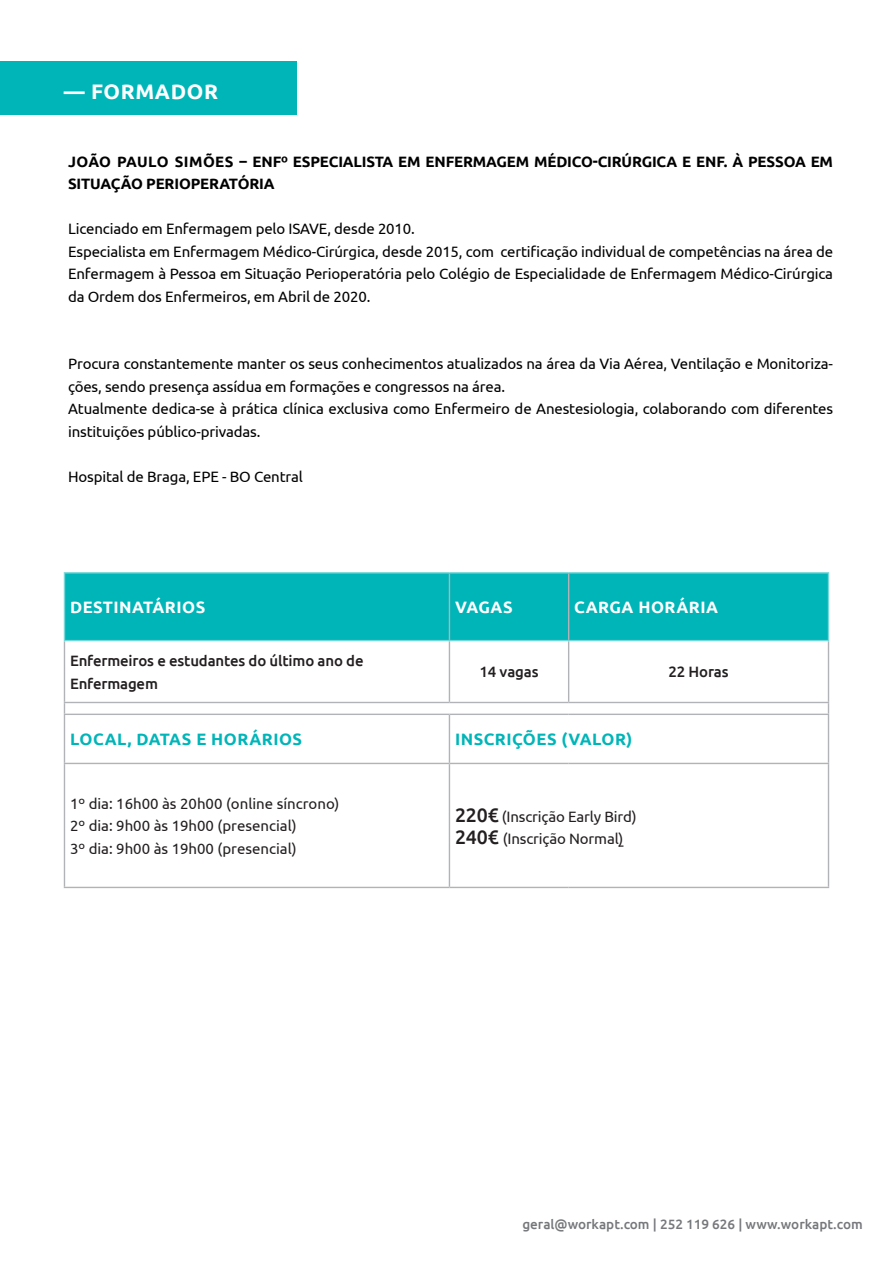
<style>
.page{position:relative;width:893px;height:1263px;background:#fff}
.page>*{position:absolute;margin:0;border:0;box-sizing:border-box;transform-origin:0 0}
.t1{font:700 21px "Ubuntu";color:#fff}
.t2{font:700 16.5px "Ubuntu";letter-spacing:.03em;color:#00b5b8}
.t3{font:700 16.5px "Ubuntu";letter-spacing:.03em;color:#fff}
.t4{font:15px/22.5px "Ubuntu";letter-spacing:-.01em;color:#000}
.t5{font:15px/22.5px "Ubuntu";color:#231f20}
.t6{font:700 15px "Ubuntu";letter-spacing:-.01em;color:#000}
.t7{font:500 15px/22.5px "Ubuntu";letter-spacing:-.01em;color:#231f20}
.t8{font:500 13.5px "Ubuntu";color:#76787b}
.s1{font-weight:500;font-size:19.5px}
</style>
<div class="page">
<div style="left:0;top:62px;width:297px;height:53px;background:#00b5b8"></div>
<div style="left:65px;top:573px;width:763px;height:67px;background:#00b5b8"></div>
<hr style="left:449px;top:573px;width:1px;height:67px;background:#b2b3b7">
<hr style="left:568px;top:573px;width:1px;height:67px;background:#b2b3b7">
<hr style="left:449px;top:641px;width:1px;height:61px;background:#b2b3b7">
<hr style="left:568px;top:641px;width:1px;height:61px;background:#b2b3b7">
<hr style="left:449px;top:715px;width:1px;height:48px;background:#b2b3b7">
<hr style="left:64px;top:763px;width:385px;height:1px;background:#b2b3b7">
<hr style="left:449px;top:763px;width:120px;height:1px;background:#b2b3b7">
<hr style="left:449px;top:764px;width:1px;height:123px;background:#b2b3b7">
<hr style="left:569px;top:763px;width:260px;height:1px;background:#b2b3b7">
<hr style="left:64px;top:641px;width:1px;height:61px;background:#b2b3b7">
<hr style="left:828px;top:641px;width:1px;height:61px;background:#b2b3b7">
<hr style="left:64px;top:715px;width:1px;height:48px;background:#b2b3b7">
<hr style="left:828px;top:715px;width:1px;height:48px;background:#b2b3b7">
<hr style="left:64px;top:764px;width:1px;height:123px;background:#b2b3b7">
<hr style="left:828px;top:764px;width:1px;height:123px;background:#b2b3b7">
<hr style="left:64px;top:887px;width:385px;height:1px;background:#b2b3b7">
<hr style="left:449px;top:887px;width:120px;height:1px;background:#b2b3b7">
<hr style="left:569px;top:887px;width:260px;height:1px;background:#b2b3b7">
<hr style="left:64px;top:702px;width:385px;height:1px;background:#b2b3b7">
<hr style="left:449px;top:702px;width:120px;height:1px;background:#b2b3b7">
<hr style="left:569px;top:702px;width:260px;height:1px;background:#b2b3b7">
<hr style="left:64px;top:714px;width:385px;height:1px;background:#b2b3b7">
<hr style="left:449px;top:714px;width:120px;height:1px;background:#b2b3b7">
<hr style="left:569px;top:714px;width:260px;height:1px;background:#b2b3b7">
<hr style="left:64px;top:572px;width:385px;height:1px;background:#78d8d9">
<hr style="left:64px;top:573px;width:1px;height:67px;background:#78d8d9">
<hr style="left:449px;top:572px;width:120px;height:1px;background:#78d8d9">
<hr style="left:569px;top:572px;width:260px;height:1px;background:#78d8d9">
<hr style="left:828px;top:573px;width:1px;height:67px;background:#78d8d9">
<hr style="left:64px;top:640px;width:385px;height:1px;background:#78d8d9">
<hr style="left:449px;top:640px;width:120px;height:1px;background:#78d8d9">
<hr style="left:569px;top:640px;width:260px;height:1px;background:#78d8d9">
<h1 class="t1" style="left:64px;top:79px;width:74px">― FORMAD</h1>
<h1 class="t1" style="left:187px;top:79px;width:31px">OR</h1>
<p class="t6" style="left:68px;top:152px;width:700px">JOÃO PAULO SI MÕES – ENFº ESPECIALISTA EM ENFERMAGEM MÉDICO-CI RÚRGICA E ENF. À PESSO</p>
<p class="t6" style="left:795px;top:152px;width:40px">A EM</p>
<p class="t6" style="left:68px;top:175px;width:208px">SITUAÇÃO PERIO PERATÓRIA</p>
<p class="t4" style="left:68px;top:217px;width:767px">Licenciado em Enfermagem pelo ISAVE, desde 2010.<br>Especialista em Enfermagem Médico-Cirúrgica, desde 2015, com certificação individual de competências na área de Enfermagem à Pessoa em Situação Perioperatória pelo Colégio de Especialidade de Enfermagem Médico-Cirúrgica da Ordem dos Enfermeiros, em Abril de 2020.</p>
<p class="t4" style="left:68px;top:352px;width:767px">Procura constantemente manter os seus conhecimentos atualizados na área da Via Aérea, Ventilação e Monitoriza&shy;ções, sendo presença assídua em formações e congressos na área.<br>Atualmente dedica-se à prática clínica exclusiva como Enfermeiro de Anestesiologia, colaborando com diferentes instituições público-privadas.</p>
<p class="t4" style="left:68px;top:464px;width:236px">Hospital de Braga, EPE - BO Central</p>
<p class="t3" style="left:70px;top:597px;width:106px">DESTI NATÁRIOS</p>
<p class="t3" style="left:455px;top:597px;width:25px">VAGA</p>
<p class="t3" style="left:503px;top:597px;width:11px">S</p>
<p class="t3" style="left:574px;top:597px;width:25px">CARGA</p>
<p class="t3" style="left:638px;top:597px;width:39px">HORÁR</p>
<p class="t3" style="left:700px;top:597px;width:19px">IA</p>
<p class="t7" style="left:70px;top:649px;width:295px">Enfermeiros e estudantes do último ano de<br>Enfermagem</p>
<p class="t7" style="left:479px;top:660px;width:61px">14 vagas</p>
<p class="t7" style="left:668px;top:660px;width:62px">22 Horas</p>
<p class="t2" style="left:70px;top:729px;width:180px">LOCAL, DATAS E HORÁR</p>
<p class="t2" style="left:273px;top:729px;width:30px">IOS</p>
<p class="t2" style="left:455px;top:729px;width:179px">INSCRIÇÕ ES (VALOR)</p>
<p class="t5" style="left:70px;top:792px;width:271px">1º dia: 16h00 às 20h00 (online síncrono)<br>2º dia: 9h00 às 19h00 (presencial)<br>3º dia: 9h00 às 19h00 (presencial)</p>
<p class="t5" style="left:455px;top:805px;width:183px"><span class="s1">220€</span> (Inscrição Early Bird)<br><span class="s1">240€</span> (Inscrição Normal)</p>
<p class="t8" style="left:522px;top:1215px;width:342px">geral@workapt.com | 252 119 626 | www.workapt.com</p>
</div>
